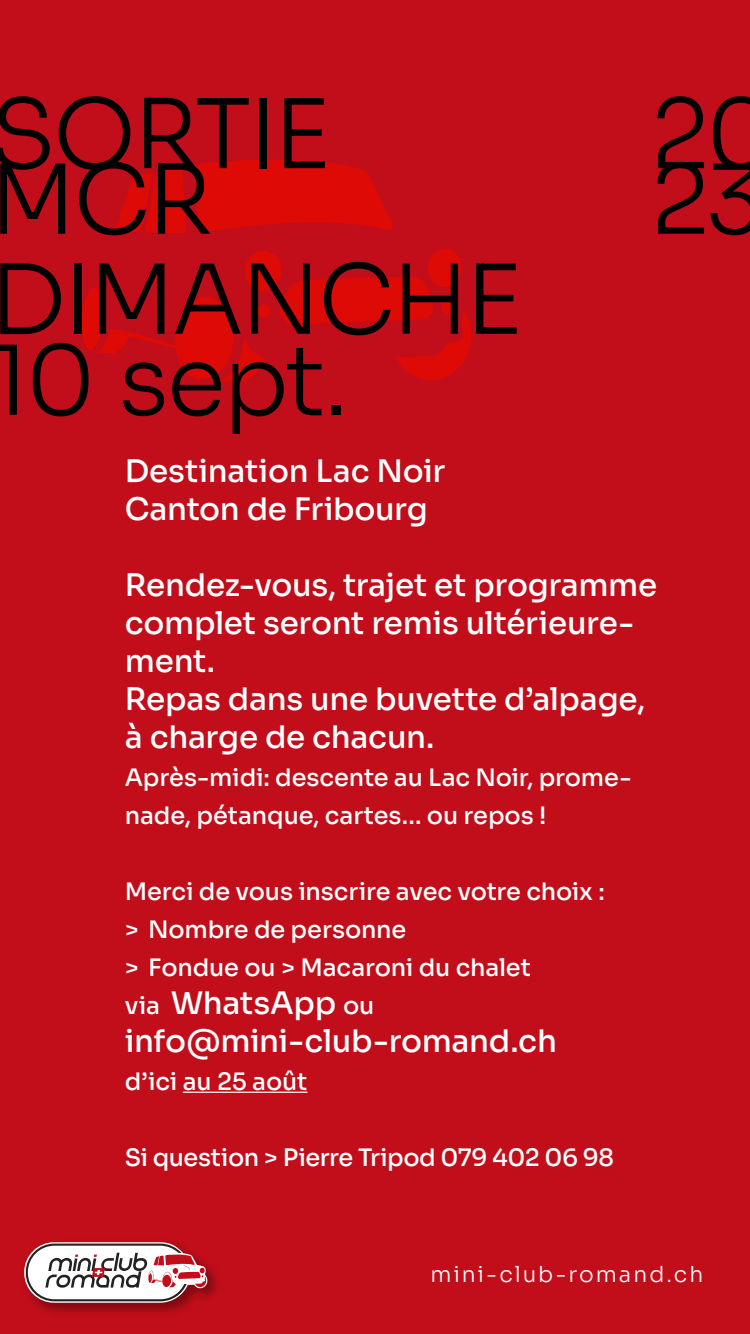
<style>
.page{position:relative;width:750px;height:1334px;background:#c10e1a}
.page>*{position:absolute;margin:0;border:0;box-sizing:border-box;transform-origin:0 0}
.t1{font:300 96px/100px "Sora";letter-spacing:-.035em;color:#000}
.t2{font:500 31px/38px "Sora";letter-spacing:-.01em;color:#fff}
.t3{font:500 24px/38px "Sora";letter-spacing:-.01em;color:#fff}
.t4{font:300 22px "Sora";letter-spacing:.085em;color:#fff}
.s1{font-size:24px}
</style>
<div class="page">
<svg style="left:195px;top:159px;width:198px;height:72px"></svg>
<svg style="left:116px;top:167px;width:70px;height:66px"></svg>
<svg style="left:81px;top:248px;width:390px;height:133px"></svg>
<svg style="left:24px;top:1242px;width:184px;height:61px;background:#cba8aa"></svg>
<hr style="left:183px;top:1092px;width:124px;height:1px;background:#fff">
<h1 class="t1" style="left:-11px;top:75px;width:343px">SORTIE</h1>
<h1 class="t1" style="left:-11px;top:141px;width:535px">MCR<br>DIMANCHE</h1>
<h1 class="t1" style="left:-11px;top:322px;width:360px">10 sept.</h1>
<p class="t2" style="left:125px;top:449px;width:322px">Destination Lac Noir<br>Canton de Fribourg</p>
<h1 class="t1" style="left:650px;top:75px;width:127px">20</h1>
<h1 class="t1" style="left:650px;top:141px;width:116px">23</h1>
<p class="t2" style="left:125px;top:563px;width:534px">Rendez-vous, trajet et programme complet seront remis ultérieure&shy;ment.<br>Repas dans une buvette d’alpage, à charge de chacun.</p>
<p class="t3" style="left:125px;top:756px;width:508px">Après-midi: descente au Lac Noir, prome&shy;nade, pétanque, cartes... ou repos !</p>
<p class="t3" style="left:125px;top:870px;width:482px">Merci de vous inscrire avec votre choix : &gt; Nombre de personne<br>&gt; Fondue ou &gt; Macaroni du chalet</p>
<p class="t2" style="left:125px;top:981px;width:434px"><span class="s1">via</span> WhatsApp <span class="s1">ou </span>info@mini-club-romand.ch</p>
<p class="t3" style="left:125px;top:1060px;width:184px">d’ici au 25 août</p>
<p class="t3" style="left:125px;top:1136px;width:491px">Si question &gt; Pierre Tripod 079 402 06 98</p>
<p class="t4" style="left:431px;top:1256px;width:274px">mini-club-romand.ch</p>
</div>
